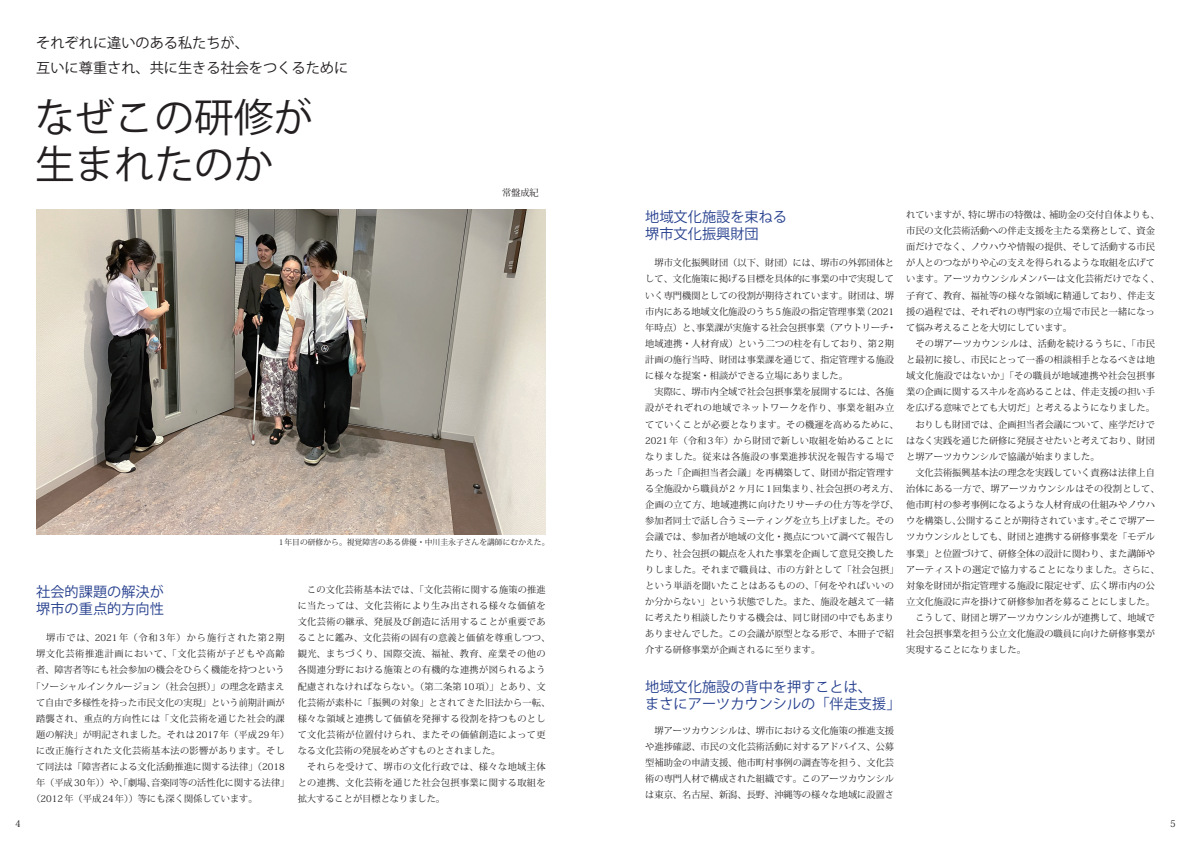
<style>
.page{position:relative;width:1191px;height:842px;background:#fff}
.page>*{position:absolute;margin:0;border:0;box-sizing:border-box;transform-origin:0 0}
.t1{font:39.7px/46.8px "Koz Go Pr 6 N";color:#231f20}
.t2{font:14.2px/17px "Koz Go Pr 6 N";color:#253f8e}
.t3{font:14.2px/24.8px "Koz Go Pr 6 N";color:#231f20}
.t4{font:9.2px/16.1px "Koz Min Pr 6 N";color:#231f20}
.t5{font:9.2px/16.1px "Koz Min Pr 6 N";letter-spacing:.035em;color:#231f20}
.t6{font:9.2px "Koz Min Pr 6 N";letter-spacing:.1em;color:#231f20}
.t7{font:9.2px "Koz Min Pr 6 N";letter-spacing:.065em;color:#231f20}
.t8{font:9.2px "Koz Min Pr 6 N";letter-spacing:.045em;color:#231f20}
.t9{font:9.2px "Koz Min Pr 6 N";letter-spacing:.04em;color:#231f20}
.t10{font:7.8px "Koz Min Pr 6 N";color:#231f20}
</style>
<div class="page">
<img style="left:36px;top:210px;width:509px;height:324px">
<h2 class="t3" style="left:36px;top:31px;width:313px">それぞれに違いのある私たちが、<br>互いに尊重され、共に生きる社会をつくるために</h2>
<h1 class="t1" style="left:35px;top:95px;width:279px">なぜこの研修が生まれたのか</h1>
<p class="t4" style="left:502px;top:185px;width:38px">常盤成紀</p>
<p class="t10" style="left:279px;top:537px;width:272px">1年目の研修から。視覚障害のある俳優・中川圭永子さんを講師にむかえた。</p>
<h2 class="t2" style="left:36px;top:584px;width:129px">社会的課題の解決が堺市の重点的方向性</h2>
<p class="t6" style="left:36px;top:633px;width:250px">　堺市では、2021年（令和3年）から施行された第2期</p>
<p class="t7" style="left:36px;top:649px;width:250px">堺文化芸術推進計画において、「文化芸術が子どもや高齢</p>
<p class="t4" style="left:36px;top:662px;width:250px">者、障害者等にも社会参加の機会をひらく機能を持つという</p>
<p class="t4" style="left:31px;top:678px;width:255px">「ソーシャルインクルージョン（社会包摂）」の理念を踏まえ</p>
<p class="t4" style="left:36px;top:694px;width:250px">て自由で多様性を持った市民文化の実現」という前期計画が</p>
<p class="t8" style="left:36px;top:713px;width:250px">踏襲され、重点的方向性には「文化芸術を通じた社会的課</p>
<p class="t4" style="left:36px;top:727px;width:255px">題の解決」が明記されました。それは2017年（平成29年）</p>
<p class="t9" style="left:36px;top:745px;width:250px">に改正施行された文化芸術基本法の影響があります。そし</p>
<p class="t4" style="left:36px;top:759px;width:250px">て同法は「障害者による文化活動推進に関する法律」（2018</p>
<p class="t4" style="left:36px;top:775px;width:255px">年（平成30年））や、「劇場、音楽同等の活性化に関する法律」</p>
<p class="t4" style="left:31px;top:791px;width:228px">（2012年（平成24年））等にも深く関係しています。</p>
<p class="t5" style="left:298px;top:582px;width:254px">　この文化芸術基本法では、「文化芸術に関する施策の推進に当たっては、文化芸術により生み出される様々な価値を文化芸術の継承、発展及び創造に活用することが重要であることに鑑み、文化芸術の固有の意義と価値を尊重しつつ、観光、まちづくり、国際交流、福祉、教育、産業その他の各関連分野における施策との有機的な連携が図られるよう配慮されなければならない。（第二条第10項）」とあり、文化芸術が素朴に「振興の対象」とされてきた旧法から一転、様々な領域と連携して価値を発揮する役割を持つものとして文化芸術が位置付けられ、またその価値創造によって更なる文化芸術の発展をめざすものとされました。<br>　それらを受けて、堺市の文化行政では、様々な地域主体との連携、文化芸術を通じた社会包摂事業に関する取組を拡大することが目標となりました。</p>
<h2 class="t2" style="left:645px;top:209px;width:143px">地域文化施設を束ねる堺市文化振興財団</h2>
<p class="t4" style="left:645px;top:255px;width:255px">　堺市文化振興財団（以下、財団）には、堺市の外郭団体として、文化施策に掲げる目標を具体的に事業の中で実現していく専門機関としての役割が期待されています。財団は、堺市内にある地域文化施設のうち5施設の指定管理事業（2021年時点）と、事業課が実施する社会包摂事業（アウトリーチ・地域連携・人材育成）という二つの柱を有しており、第2期計画の施行当時、財団は事業課を通じて、指定管理する施設に様々な提案・相談ができる立場にありました。<br>　実際に、堺市内全域で社会包摂事業を展開するには、各施設がそれぞれの地域でネットワークを作り、事業を組み立てていくことが必要となります。その機運を高めるために、<br>2021年（令和3年）から財団で新しい取組を始めることになりました。従来は各施設の事業進捗状況を報告する場であった「企画担当者会議」を再構築して、財団が指定管理する全施設から職員が2 ヶ月に1回集まり、社会包摂の考え方、企画の立て方、地域連携に向けたリサーチの仕方等を学び、参加者同士で話し合うミーティングを立ち上げました。その会議では、参加者が地域の文化・拠点について調べて報告したり、社会包摂の観点を入れた事業を企画して意見交換したりしました。それまで職員は、市の方針として「社会包摂」という単語を聞いたことはあるものの、「何をやればいいのか分からない」という状態でした。また、施設を越えて一緒に考えたり相談したりする機会は、同じ財団の中でもあまりありませんでした。この会議が原型となる形で、本冊子で紹介する研修事業が企画されるに至ります。</p>
<h2 class="t2" style="left:645px;top:678px;width:257px">地域文化施設の背中を押すことは、<br>まさにアーツカウンシルの「伴走支援」</h2>
<p class="t4" style="left:645px;top:723px;width:250px;text-align:justify">　堺アーツカウンシルは、堺市における文化施策の推進支援や進捗確認、市民の文化芸術活動に対するアドバイス、公募型補助金の申請支援、他市町村事例の調査等を担う、文化芸術の専門人材で構成された組織です。このアーツカウンシルは東京、名古屋、新潟、長野、沖縄等の様々な地域に設置さ</p>
<p class="t4" style="left:906px;top:207px;width:287px">れていますが、特に堺市の特徴は、補助金の交付自体よりも、<br>市民の文化芸術活動への伴走支援を主たる業務として、資金<br>面だけでなく、ノウハウや情報の提供、そして活動する市民<br>が人とのつながりや心の支えを得られるような取組を広げて<br>います。アーツカウンシルメンバーは文化芸術だけでなく、<br>子育て、教育、福祉等の様々な領域に精通しており、伴走支<br>援の過程では、それぞれの専門家の立場で市民と一緒になっ<br>て悩み考えることを大切にしています。<br>　その堺アーツカウンシルは、活動を続けるうちに、「市民<br>と最初に接し、市民にとって一番の相談相手となるべきは地<br>域文化施設ではないか」「その職員が地域連携や社会包摂事<br>業の企画に関するスキルを高めることは、伴走支援の担い手<br>を広げる意味でとても大切だ」と考えるようになりました。<br>　おりしも財団では、企画担当者会議について、座学だけで<br>はなく実践を通じた研修に発展させたいと考えており、財団<br>と堺アーツカウンシルで協議が始まりました。<br>　文化芸術振興基本法の理念を実践していく責務は法律上自<br>治体にある一方で、堺アーツカウンシルはその役割として、<br>他市町村の参考事例になるような人材育成の仕組みやノウハ<br>ウを構築し、公開することが期待されています。そこで堺アー<br>ツカウンシルとしても、財団と連携する研修事業を「モデル<br>事業」と位置づけて、研修全体の設計に関わり、また講師や<br>アーティストの選定で協力することになりました。さらに、<br>対象を財団が指定管理する施設に限定せず、広く堺市内の公<br>立文化施設に声を掛けて研修参加者を募ることにしました。　　　　　こうして、財団と堺アーツカウンシルが連携して、地域で<br>社会包摂事業を担う公立文化施設の職員に向けた研修事業が<br>実現することになりました。</p>
<p class="t4" style="left:15px;top:816px;width:7px">4</p>
<p class="t4" style="left:1170px;top:816px;width:7px">5</p>
</div>
